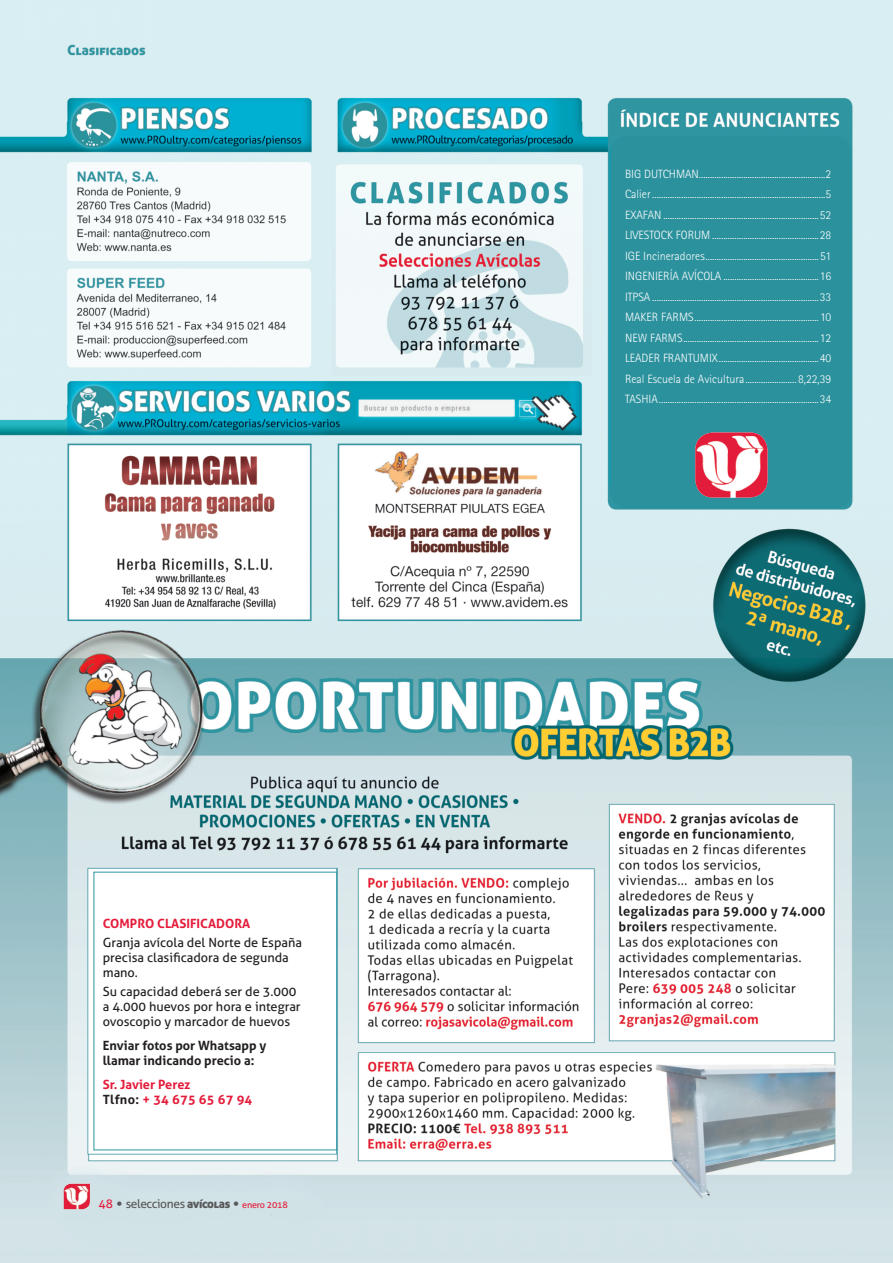
<style>
.page{position:relative;width:893px;height:1263px;background:#fff}
.page>*{position:absolute;margin:0;border:0;box-sizing:border-box;transform-origin:0 0}
.t1{font:12.75px/15px "Aller";color:#231f20}
.t2{font:700 12.75px/15px "Aller";color:#e41c3b}
.t3{font:700 12.75px/15px "Aller";color:#231f20}
.cos-text{font:300 12px "Rotis Sans Serif Std";color:#fff}
.t4{font:12px "Aller";letter-spacing:-.03em;color:#57585a}
.s1{color:#231f20}
.s2{color:#e41c3b}
.s3{font-family:"Rotis Sans Serif"}
.s4{font-family:"Aller Display"}
.s5{font-size:9px;color:#e41c3b}
</style>
<div class="page">
<img style="left:0;top:0;width:893px;height:1263px">
<div style="left:610px;top:136px;width:241px;height:373px;background:#2b919d;border-radius:18px"></div>
<div style="left:94px;top:872px;width:243px;height:278px;background:#fff"></div>
<img style="left:695px;top:432px;width:72px;height:65px">
<img style="left:63px;top:1183px;width:27px;height:26px">
<div style="left:612px;top:149px;width:239px;height:275px;background:#2b919d"></div>
<p class="t2" style="left:103px;top:916px;width:149px">COMPRO CLASIFICADORA</p>
<p class="t1" style="left:103px;top:935px;width:201px">Granja avícola del Norte de España</p>
<p class="t1" style="left:103px;top:950px;width:187px">precisa clasificadora de segunda mano.</p>
<p class="t1" style="left:103px;top:984px;width:199px">Su capacidad deberá ser de 3.000 a 4.000 huevos por hora e integrar ovoscopio y marcador de huevos</p>
<p class="t3" style="left:103px;top:1038px;width:165px">Enviar fotos por Whatsapp y llamar indicando precio a:</p>
<p class="t2" style="left:103px;top:1076px;width:151px">Sr. Javier Perez<br><span class="s1">Tlfno:</span> + 34 675 65 67 94</p>
<p class="t4" style="left:99px;top:1196px;width:191px"><span class="s2">48</span> <span class="s3">•</span> selecciones <span class="s4">avícolas</span> <span class="s3">•</span> <span class="s5">enero 2018</span></p>
<p class="cos-text" style="left:625px;top:167px;width:208px">BIG DUTCHMAN.........................................................2</p>
<p class="cos-text" style="left:625px;top:187px;width:208px">Calier..............................................................................5</p>
<p class="cos-text" style="left:625px;top:208px;width:208px">EXAFAN ......................................................................52</p>
<p class="cos-text" style="left:625px;top:228px;width:208px">LIVESTOCK FORUM................................................28</p>
<p class="cos-text" style="left:625px;top:249px;width:208px">IGE Incineradores...................................................51</p>
<p class="cos-text" style="left:625px;top:269px;width:208px">INGENIERÍA AVÍCOLA ...........................................16</p>
<p class="cos-text" style="left:625px;top:290px;width:208px">ITPSA ...........................................................................33</p>
<p class="cos-text" style="left:625px;top:310px;width:208px">MAKER FARMS........................................................10</p>
<p class="cos-text" style="left:625px;top:331px;width:208px">NEW FARMS.............................................................12</p>
<p class="cos-text" style="left:625px;top:351px;width:208px">LEADER FRANTUMIX.............................................40</p>
<p class="cos-text" style="left:625px;top:372px;width:208px">Real Escuela de Avicultura....................... 8,22,39</p>
<p class="cos-text" style="left:625px;top:392px;width:208px">TASHIA........................................................................34</p>
</div>
